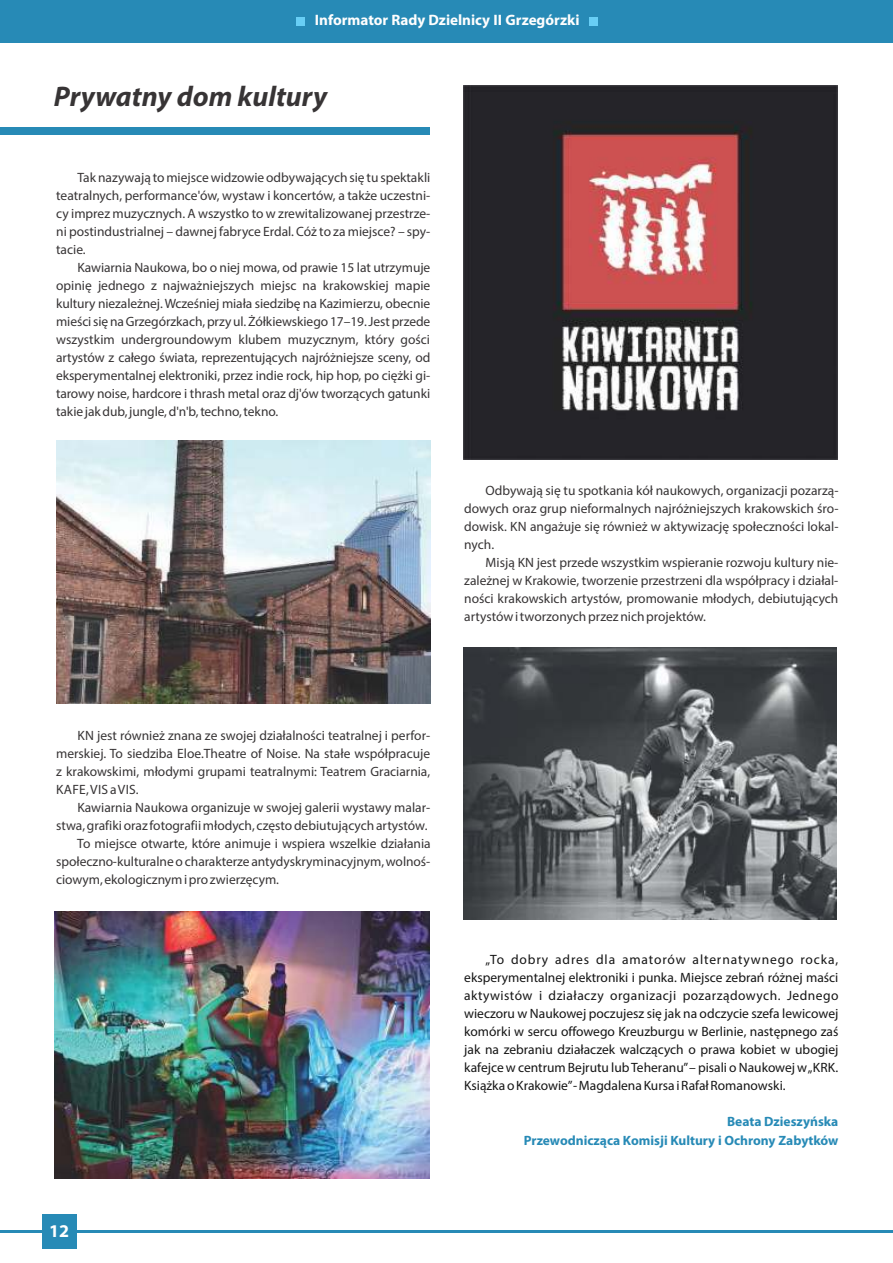
<style>
.page{position:relative;width:893px;height:1263px;background:#fff}
.page>*{position:absolute;margin:0;border:0;box-sizing:border-box;transform-origin:0 0}
.t1{font:italic 700 28.5px "Myriad Pro";color:#373435}
.t2{font:700 18px "Myriad Pro";color:#fefefe}
.t3{font:700 15.15px "Myriad Pro";color:#fefefe}
.t4{font:13.5px/18px "Myriad Pro";color:#373435;text-align:justify}
.t5{font:13.5px/18px "Myriad Pro";color:#151515;text-align:justify}
.t6{font:700 13.5px/18.6px "Myriad Pro";color:#278ab6;text-align:right}
</style>
<div class="page">
<hr style="left:0;top:1229px;width:893px;height:3px;background:#278ab6">
<div style="left:43px;top:1214px;width:34px;height:34px;background:#278ab6"></div>
<div style="left:0;top:127px;width:430px;height:7px;background:#278ab6"></div>
<img style="left:464px;top:85px;width:374px;height:374px">
<img style="left:56px;top:440px;width:374px;height:264px">
<img style="left:55px;top:912px;width:374px;height:267px">
<img style="left:463px;top:647px;width:374px;height:273px">
<div style="left:0;top:0;width:893px;height:43px;background:#278ab6"></div>
<div style="left:296px;top:17px;width:8px;height:9px;background:#68cef5"></div>
<div style="left:589px;top:17px;width:8px;height:9px;background:#68cef5"></div>
<p class="t3" style="left:315px;top:14px;width:266px">Informator Rady Dzielnicy II Grzegórzki</p>
<h1 class="t1" style="left:54px;top:84px;width:275px">Prywatny dom kultury</h1>
<p class="t4" style="left:56px;top:169px;width:376px;text-indent:21px">Tak nazywają to miejsce widzowie odbywających się tu spektakli teatralnych, performance'ów, wystaw i koncertów, a także uczestni&shy;cy imprez muzycznych. A wszystko to w zrewitalizowanej przestrze&shy;ni postindustrialnej – dawnej fabryce Erdal. Cóż to za miejsce? – spy&shy;tacie.</p>
<p class="t4" style="left:56px;top:259px;width:376px;text-indent:21px">Kawiarnia Naukowa, bo o niej mowa, od prawie 15 lat utrzymuje opinię jednego z najważniejszych miejsc na krakowskiej mapie kultury niezależnej. Wcześniej miała siedzibę na Kazimierzu, obecnie mieści się na Grzegórzkach, przy ul. Żółkiewskiego 17–19. Jest przede wszystkim undergroundowym klubem muzycznym, który gości artystów z całego świata, reprezentujących najróżniejsze sceny, od eksperymentalnej elektroniki, przez indie rock, hip hop, po ciężki gi&shy;tarowy noise, hardcore i thrash metal oraz dj'ów tworzących gatunki takie jak dub, jungle, d'n'b, techno, tekno.</p>
<p class="t4" style="left:464px;top:483px;width:376px;text-indent:21px">Odbywają się tu spotkania kół naukowych, organizacji pozarzą&shy;dowych oraz grup nieformalnych najróżniejszych krakowskich śro&shy;dowisk. KN angażuje się również w aktywizację społeczności lokal&shy;nych.</p>
<p class="t4" style="left:464px;top:555px;width:376px;text-indent:21px">Misją KN jest przede wszystkim wspieranie rozwoju kultury nie&shy;zależnej w Krakowie, tworzenie przestrzeni dla współpracy i działal&shy;ności krakowskich artystów, promowanie młodych, debiutujących artystów i tworzonych przez nich projektów.</p>
<p class="t4" style="left:56px;top:728px;width:376px;text-indent:21px">KN jest również znana ze swojej działalności teatralnej i perfor&shy;merskiej. To siedziba Eloe.Theatre of Noise. Na stałe współpracuje z krakowskimi, młodymi grupami teatralnymi: Teatrem Graciarnia, KAFE, VIS a VIS.</p>
<p class="t4" style="left:77px;top:800px;width:354px">Kawiarnia Naukowa organizuje w swojej galerii wystawy malar-</p>
<p class="t4" style="left:56px;top:818px;width:373px">stwa, grafiki oraz fotografii młodych, często debiutujących artystów.</p>
<p class="t4" style="left:77px;top:836px;width:355px">To miejsce otwarte, które animuje i wspiera wszelkie działania</p>
<p class="t4" style="left:56px;top:854px;width:376px">społeczno-kulturalne o charakterze antydyskryminacyjnym, wolnoś-</p>
<p class="t4" style="left:56px;top:872px;width:225px">ciowym, ekologicznym i pro zwierzęcym.</p>
<h2 class="t2" style="left:49px;top:1223px;width:21px">12</h2>
<p class="t5" style="left:464px;top:951px;width:376px;text-indent:21px">„To dobry adres dla amatorów alternatywnego rocka, eksperymentalnej elektroniki i punka. Miejsce zebrań różnej maści aktywistów i działaczy organizacji pozarządowych. Jednego wieczoru w Naukowej poczujesz się jak na odczycie szefa lewicowej komórki w sercu offowego Kreuzburgu w Berlinie, następnego zaś jak na zebraniu działaczek walczących o prawa kobiet w ubogiej kafejce w centrum Bejrutu lub Teheranu”– pisali o Naukowej w „KRK.<br>Książka o Krakowie”- Magdalena Kursa i Rafał Romanowski.</p>
<p class="t6" style="left:524px;top:1114px;width:316px">Beata Dzieszyńska<br>Przewodnicząca Komisji Kultury i Ochrony Zabytków</p>
</div>
